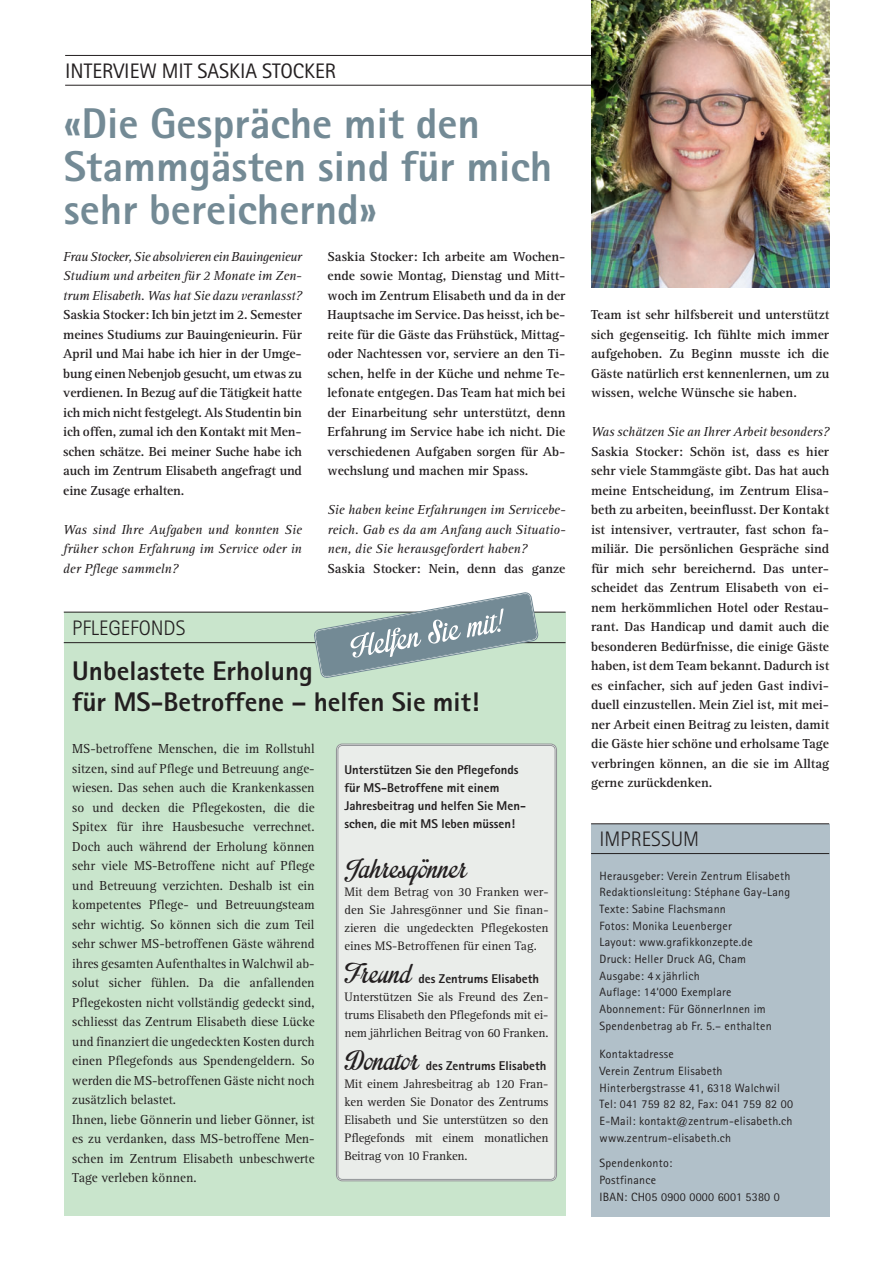
<style>
.page{position:relative;width:893px;height:1263px;background:#fff}
.page>*{position:absolute;margin:0;border:0;box-sizing:border-box;transform-origin:0 0}
.t1{font:800 43.05px/43px "Rotis Sans Serif";color:#738a95}
.t2{font:43.05px "Impregnable Personal Use Only";color:#fff}
.t3{font:37.5px "Impregnable Personal Use Only";color:#231f20}
.t4{font:800 27px/31.5px "Rotis Sans Serif";color:#231f20}
.t5{font:21px "Rotis Sans Serif";color:#231f20}
.t6{font:300 21px "Rotis Sans Serif";color:#231f20}
.t7{font:700 13.5px/19.5px "Rotis Serif";color:#231f20;text-align:justify}
.t8{font:13.5px/19.5px "Rotis Serif";color:#231f20}
.t9{font:italic 13.5px/19.5px "Agfa Rotis Serif";color:#231f20;text-align:justify}
.t10{font:12.75px/18px "Rotis Serif";letter-spacing:-.01em;color:#231f20;text-align:justify}
.t11{font:800 12.75px/18px "Rotis Sans Serif";color:#231f20}
.t12{font:12px/16.6px "Rotis Sans Serif";letter-spacing:.02em;color:#231f20}
</style>
<div class="page">
<div style="left:591px;top:824px;width:238px;height:392px;background:#b1c0c9"></div>
<hr style="left:591px;top:853px;width:238px;height:1px;background:#231f20">
<hr style="left:591px;top:823px;width:238px;height:1px;background:#231f20">
<hr style="left:65px;top:85px;width:764px;height:1px;background:#231f20">
<hr style="left:65px;top:55px;width:764px;height:1px;background:#231f20">
<img style="left:591px;top:0;width:238px;height:287px">
<div style="left:64px;top:612px;width:502px;height:604px;background:#c9e5cc"></div>
<hr style="left:64px;top:642px;width:502px;height:1px;background:#231f20">
<hr style="left:64px;top:612px;width:502px;height:1px;background:#231f20">
<svg style="left:336px;top:743px;width:221px;height:439px"></svg>
<div style="left:338px;top:745px;width:217px;height:435px;background:#eaedea"></div>
<svg style="left:313px;top:592px;width:226px;height:86px"></svg>
<h3 class="t5" style="left:65px;top:64px;width:272px">INTERVIEW MIT SASKIA STOCKER</h3>
<h1 class="t1" style="left:64px;top:107px;width:490px">«Die Gespräche mit den<br>Stammgästen sind für mich sehr bereichernd»</h1>
<p class="t9" style="left:63px;top:248px;width:240px">Frau Stocker, Sie absolvieren ein Bauingenieur Studium und arbeiten für 2 Monate im Zen&shy;trum Elisabeth. Was hat Sie dazu veranlasst?</p>
<p class="t7" style="left:63px;top:306px;width:240px">Saskia Stocker: Ich bin jetzt im 2. Semester meines Studiums zur Bauingenieurin. Für April und Mai habe ich hier in der Umge&shy;bung einen Nebenjob gesucht, um etwas zu verdienen. In Bezug auf die Tätigkeit hatte ich mich nicht festgelegt. Als Studentin bin ich offen, zumal ich den Kontakt mit Men&shy;schen schätze. Bei meiner Suche habe ich auch im Zentrum Elisabeth angefragt und eine Zusage erhalten.</p>
<p class="t9" style="left:63px;top:521px;width:240px">Was sind Ihre Aufgaben und konnten Sie früher schon Erfahrung im Service oder in der Pflege sammeln?</p>
<p class="t7" style="left:327px;top:248px;width:240px">Saskia Stocker: Ich arbeite am Wochen&shy;ende sowie Montag, Dienstag und Mitt&shy;woch im Zentrum Elisabeth und da in der Hauptsache im Service. Das heisst, ich be&shy;reite für die Gäste das Frühstück, Mittag&shy;oder Nachtessen vor, serviere an den Ti&shy;schen, helfe in der Küche und nehme Te&shy;lefonate entgegen. Das Team hat mich bei der Einarbeitung sehr unterstützt, denn Erfahrung im Service habe ich nicht. Die verschiedenen Aufgaben sorgen für Ab&shy;wechslung und machen mir Spass.</p>
<p class="t9" style="left:327px;top:501px;width:240px">Sie haben keine Erfahrungen im Servicebe&shy;reich. Gab es da am Anfang auch Situatio&shy;nen, die Sie herausgefordert haben?</p>
<p class="t7" style="left:327px;top:560px;width:240px">Saskia Stocker: Nein, denn das ganze</p>
<h3 class="t6" style="left:72px;top:620px;width:115px">PFLEGEFONDS</h3>
<h1 class="t2" style="left:346px;top:618px;width:154px;rotate:-10deg">Helfen Sie mit!</h1>
<h3 class="t4" style="left:72px;top:658px;width:409px">Unbelastete Erholung<br>für MS-Betroffene – helfen Sie mit!</h3>
<p class="t8" style="left:72px;top:740px;width:244px">MS-betroffene Menschen, die im Rollstuhl sitzen, sind auf Pflege und Betreuung ange&shy;wiesen. Das sehen auch die Krankenkassen so und decken die Pflegekosten, die die Spi tex für ihre Hausbesuche verrechnet.<br>Doch auch während der Erholung können sehr viele MS-Betroffene nicht auf Pflege und Betreuung verzichten. Deshalb ist ein kompetentes Pflege- und Betreuungsteam sehr wichtig. So können sich die zum Teil sehr schwer MS-betroffenen Gäste während ihres gesamten Aufenthaltes in Walchwil ab&shy;solut sicher fühlen. Da die anfallenden Pflege kosten nicht vollständig gedeckt sind, schliesst das Zentrum Elisabeth diese Lücke und finanziert die ungedeckten Kosten durch einen Pflegefonds aus Spendengeldern. So werden die MS-betroffenen Gäste nicht noch zusätzlich belastet.<br>Ihnen, liebe Gönnerin und lieber Gönner, ist es zu verdanken, dass MS-betroffene Men&shy;schen im Zentrum Elisabeth unbeschwerte Tage verleben können.</p>
<p class="t11" style="left:344px;top:762px;width:183px">Unterstützen Sie den Pflegefonds für MS-Be troffene mit einem<br>Jahresbeitrag und helfen Sie Men&shy;schen, die mit MS leben müssen!</p>
<h2 class="t3" style="left:344px;top:843px;width:124px">Jahresgönner</h2>
<p class="t10" style="left:344px;top:884px;width:206px">Mit dem Betrag von 30 Franken wer&shy;den Sie Jahresgönner und Sie finan&shy;zieren die ungedeckten Pflegekosten eines MS-Betroffenen für einen Tag.</p>
<h2 class="t3" style="left:344px;top:948px;width:69px">Freund</h2>
<p class="t11" style="left:419px;top:971px;width:122px">des Zentrums Elisabeth</p>
<p class="t10" style="left:344px;top:989px;width:206px">Unterstützen Sie als Freund des Zen&shy;trums Elisabeth den Pflegefonds mit ei&shy;nem jährlichen Beitrag von 60 Franken.</p>
<h2 class="t3" style="left:344px;top:1035px;width:76px">Donator</h2>
<p class="t11" style="left:426px;top:1058px;width:122px">des Zentrums Elisabeth</p>
<p class="t10" style="left:344px;top:1076px;width:206px">Mit einem Jahresbeitrag ab 120 Fran&shy;ken werden Sie Donator des Zentrums Elisabeth und Sie unterstützen so den Pflegefonds mit einem monatlichen Beitrag von 10 Franken.</p>
<p class="t7" style="left:591px;top:306px;width:240px">Team ist sehr hilfsbereit und unterstützt sich gegenseitig. Ich fühlte mich immer aufgehoben. Zu Beginn musste ich die Gäste natürlich erst kennenlernen, um zu wissen, welche Wünsche sie haben.</p>
<p class="t9" style="left:591px;top:423px;width:240px">Was schätzen Sie an Ihrer Arbeit besonders?</p>
<p class="t7" style="left:591px;top:443px;width:240px">Saskia Stocker: Schön ist, dass es hier sehr viele Stammgäste gibt. Das hat auch meine Entscheidung, im Zentrum Elisa&shy;beth zu arbeiten, beeinflusst. Der Kontakt ist intensiver, vertrauter, fast schon fa&shy;miliär. Die persönlichen Gespräche sind für mich sehr bereichernd. Das unter&shy;scheidet das Zentrum Elisabeth von ei&shy;nem herkömmlichen Hotel oder Restau&shy;rant. Das Handicap und damit auch die besonderen Bedürfnisse, die einige Gäste haben, ist dem Team bekannt. Dadurch ist es einfacher, sich auf jeden Gast indivi&shy;duell einzustellen. Mein Ziel ist, mit mei&shy;ner Arbeit einen Beitrag zu leisten, damit die Gäste hier schöne und erholsame Tage verbringen können, an die sie im Alltag gerne zurückdenken.</p>
<h3 class="t6" style="left:600px;top:831px;width:101px">IMPRESSUM</h3>
<p class="t12" style="left:600px;top:868px;width:192px">Herausgeber: Verein Zentrum Elisabeth<br>Redaktionsleitung: Stéphane Gay-Lang<br>Texte: Sabine Flachsmann<br>Fotos: Monika Leuenberger<br>Layout: www.grafikkonzepte.de<br>Druck: Heller Druck AG, Cham<br>Ausgabe: 4 x jährlich<br>Auflage: 14‘000 Exemplare<br>Abonnement: Für GönnerInnen im<br>Spendenbetrag ab Fr. 5.– enthalten</p>
<p class="t12" style="left:600px;top:1047px;width:195px">Kontaktadresse<br>Verein Zentrum Elisabeth<br>Hinterbergstrasse 41, 6318 Walchwil<br>Tel: 041 759 82 82, Fax: 041 759 82 00<br>E-Mail: kontakt@zentrum-elisabeth.ch www.zentrum-elisabeth.ch</p>
<p class="t12" style="left:600px;top:1156px;width:182px">Spendenkonto:<br>Postfinance<br>IBAN: CH05 0900 0000 6001 5380 0</p>
</div>
